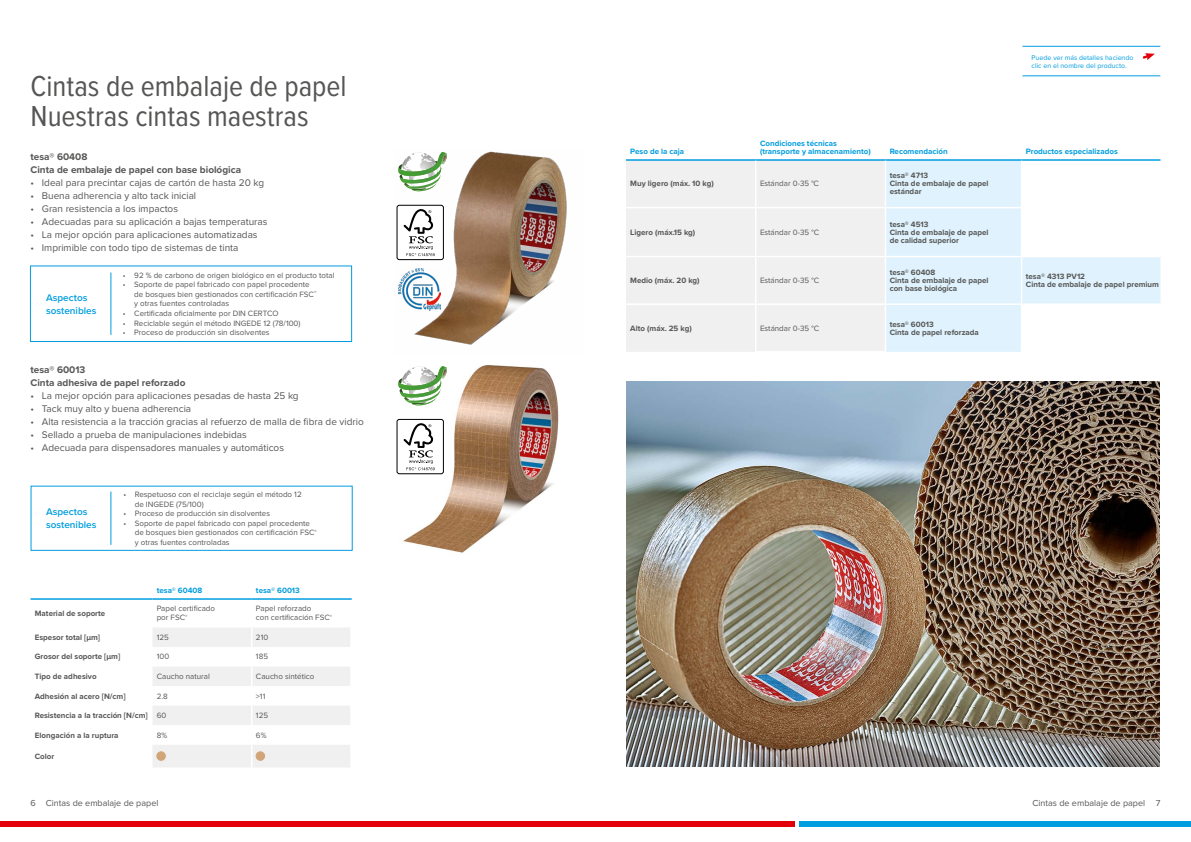
<style>
.page{position:relative;width:1191px;height:842px;background:#fff}
.page>*{position:absolute;margin:0;border:0;box-sizing:border-box;transform-origin:0 0}
.t1{font:30px/30px "Proxima Nova Cond";color:#565655}
.t2{font:10px "Proxima Nova";color:#565655}
.t3{font:700 10px/13px "Proxima Nova";color:#565655}
.t4{font:600 10px/13px "Proxima Nova";color:#009ddf}
.t5{font:9px "Proxima Nova";color:#565655}
.t6{font:8px/9.6px "Proxima Nova";color:#565655}
.t7{font:700 8px/8px "Proxima Nova";color:#565655}
.t8{font:700 8px/8px "Proxima Nova";color:#009ddf}
.t9{font:7px/8px "Proxima Nova";color:#009ddf}
.s1{font-weight:400}
</style>
<div class="page">
<div style="left:31px;top:486px;width:322px;height:65px;border:1px solid #009ddf"></div>
<div style="left:626px;top:161px;width:258px;height:191px;background:#f0f0f0"></div>
<div style="left:886px;top:161px;width:274px;height:191px;background:#dff2fd"></div>
<svg style="left:1022px;top:161px;width:138px;height:95px"></svg>
<div style="left:1021px;top:304px;width:139px;height:48px;background:#fff"></div>
<hr style="left:626px;top:159px;width:129px;height:2px;background:#009ddf">
<hr style="left:755px;top:159px;width:130px;height:2px;background:#009ddf">
<hr style="left:885px;top:159px;width:136px;height:2px;background:#009ddf">
<hr style="left:1021px;top:159px;width:139px;height:2px;background:#009ddf">
<hr style="left:755px;top:161px;width:1px;height:46px;background:#fff">
<hr style="left:1020px;top:161px;width:2px;height:46px;background:#fff">
<hr style="left:755px;top:208px;width:1px;height:48px;background:#fff">
<hr style="left:1020px;top:208px;width:2px;height:48px;background:#fff">
<hr style="left:755px;top:257px;width:1px;height:46px;background:#fff">
<hr style="left:755px;top:305px;width:1px;height:46px;background:#fff">
<hr style="left:885px;top:256px;width:136px;height:1px;background:#fff">
<hr style="left:885px;top:303px;width:136px;height:2px;background:#fff">
<hr style="left:755px;top:351px;width:131px;height:2px;background:#fff">
<hr style="left:755px;top:256px;width:130px;height:1px;background:#fff">
<hr style="left:755px;top:303px;width:130px;height:2px;background:#fff">
<hr style="left:626px;top:256px;width:129px;height:1px;background:#fff">
<hr style="left:626px;top:303px;width:129px;height:2px;background:#fff">
<hr style="left:626px;top:207px;width:129px;height:1px;background:#fff">
<hr style="left:755px;top:207px;width:130px;height:1px;background:#fff">
<hr style="left:885px;top:207px;width:136px;height:1px;background:#fff">
<hr style="left:1021px;top:207px;width:139px;height:1px;background:#fff">
<hr style="left:1020px;top:305px;width:2px;height:47px;background:#fff">
<hr style="left:1021px;top:256px;width:139px;height:1px;background:#fff">
<hr style="left:1020px;top:257px;width:2px;height:46px;background:#fff">
<hr style="left:1021px;top:303px;width:140px;height:2px;background:#fff">
<img style="left:626px;top:382px;width:534px;height:385px">
<svg style="left:1142px;top:53px;width:12px;height:7px"></svg>
<hr style="left:1022px;top:75px;width:138px;height:1px;background:#009ddf">
<hr style="left:1022px;top:46px;width:138px;height:1px;background:#009ddf">
<img style="left:396px;top:151px;width:171px;height:194px">
<img style="left:396px;top:364px;width:163px;height:189px">
<img style="left:399px;top:269px;width:41px;height:41px">
<div style="left:397px;top:419px;width:46px;height:55px;background:#fff;border-radius:2px"></div>
<div style="left:397px;top:419px;width:46px;height:55px;border:1px solid #000;border-radius:2px"></div>
<svg style="left:403px;top:423px;width:32px;height:47px"></svg>
<div style="left:397px;top:205px;width:46px;height:55px;background:#fff;border-radius:2px"></div>
<div style="left:397px;top:205px;width:46px;height:55px;border:1px solid #000;border-radius:2px"></div>
<svg style="left:403px;top:209px;width:32px;height:47px"></svg>
<svg style="left:398px;top:366px;width:49px;height:39px"></svg>
<img style="left:398px;top:366px;width:48px;height:27px">
<svg style="left:398px;top:152px;width:49px;height:39px"></svg>
<img style="left:398px;top:152px;width:48px;height:27px">
<div style="left:30px;top:265px;width:322px;height:77px;border:1px solid #009ddf"></div>
<svg style="left:153px;top:628px;width:197px;height:139px"></svg>
<hr style="left:31px;top:598px;width:121px;height:2px;background:#009ddf">
<hr style="left:152px;top:598px;width:100px;height:2px;background:#009ddf">
<hr style="left:252px;top:598px;width:100px;height:2px;background:#009ddf">
<div style="left:157px;top:752px;width:8px;height:8px;background:#d2a579;border-radius:50%"></div>
<div style="left:157px;top:752px;width:8px;height:8px;border:1px solid #d2a579;border-radius:50%"></div>
<div style="left:256px;top:752px;width:9px;height:8px;background:#d2a579;border-radius:50%"></div>
<div style="left:256px;top:752px;width:9px;height:8px;border:1px solid #d2a579;border-radius:50%"></div>
<hr style="left:110px;top:492px;width:1px;height:53px;background:#009ddf">
<hr style="left:110px;top:273px;width:1px;height:62px;background:#009ddf">
<div style="left:0;top:822px;width:794px;height:5px;background:#e3000b"></div>
<div style="left:799px;top:822px;width:392px;height:5px;background:#009ddf"></div>
<h1 class="t1" style="left:31px;top:70px;width:318px">Cintas de embalaje de papel<br>Nuestras cintas maestras</h1>
<p class="t3" style="left:31px;top:150px;width:212px">tesa® 60408<br>Cinta de embalaje de papel con base biológica</p>
<p class="t2" style="left:31px;top:175px;width:235px">• Ideal para precintar cajas de cartón de hasta 20 kg</p>
<p class="t2" style="left:31px;top:188px;width:167px">• Buena adherencia y alto tack inicial</p>
<p class="t2" style="left:31px;top:201px;width:149px">• Gran resistencia a los impactos</p>
<p class="t2" style="left:31px;top:214px;width:238px">• Adecuadas para su aplicación a bajas temperaturas</p>
<p class="t2" style="left:31px;top:227px;width:229px">• La mejor opción para aplicaciones automatizadas</p>
<p class="t2" style="left:31px;top:240px;width:209px">• Imprimible con todo tipo de sistemas de tinta</p>
<p class="t6" style="left:123px;top:270px;width:213px">• 92 % de carbono de origen biológico en el producto total</p>
<p class="t6" style="left:134px;top:279px;width:183px;text-indent:-11px">• Soporte de papel fabricado con papel procedente de bosques bien gestionados con certificación FSC<sup>® </sup>y otras fuentes controladas</p>
<p class="t6" style="left:123px;top:308px;width:157px">• Certificada oficialmente por DIN CERTCO</p>
<p class="t6" style="left:123px;top:318px;width:179px">• Reciclable según el método INGEDE 12 (78/100)</p>
<p class="t6" style="left:123px;top:327px;width:148px">• Proceso de producción sin disolventes</p>
<p class="t4" style="left:46px;top:290px;width:52px">Aspectos sostenibles</p>
<p class="t3" style="left:31px;top:363px;width:156px">tesa® 60013<br>Cinta adhesiva de papel reforzado</p>
<p class="t2" style="left:31px;top:388px;width:270px">• La mejor opción para aplicaciones pesadas de hasta 25 kg</p>
<p class="t2" style="left:31px;top:401px;width:162px">• Tack muy alto y buena adherencia</p>
<p class="t2" style="left:31px;top:414px;width:335px">• Alta resistencia a la tracción gracias al refuerzo de malla de fibra de vidrio</p>
<p class="t2" style="left:31px;top:427px;width:218px">• Sellado a prueba de manipulaciones indebidas</p>
<p class="t2" style="left:31px;top:440px;width:255px">• Adecuada para dispensadores manuales y automáticos</p>
<p class="t6" style="left:135px;top:489px;width:168px;text-indent:-11px">• Respetuoso con el reciclaje según el método 12 de INGEDE (75/100)</p>
<p class="t6" style="left:123px;top:508px;width:148px">• Proceso de producción sin disolventes</p>
<p class="t6" style="left:135px;top:518px;width:183px;text-indent:-11px">• Soporte de papel fabricado con papel procedente de bosques bien gestionados con certificación FSC<sup>® </sup>y otras fuentes controladas</p>
<p class="t4" style="left:46px;top:505px;width:52px">Aspectos sostenibles</p>
<p class="t8" style="left:157px;top:586px;width:47px">tesa® 60408</p>
<p class="t8" style="left:256px;top:586px;width:45px">tesa® 60013</p>
<p class="t7" style="left:35px;top:609px;width:72px">Material de soporte</p>
<p class="t6" style="left:157px;top:604px;width:60px;line-height:9px">Papel certificado por FSC<sup>®</sup></p>
<p class="t6" style="left:256px;top:604px;width:78px;line-height:9px">Papel reforzado<br>con certificación FSC<sup>®</sup></p>
<p class="t7" style="left:35px;top:633px;width:67px">Espesor total [µm]</p>
<p class="t6" style="left:157px;top:632px;width:14px">125</p>
<p class="t6" style="left:256px;top:632px;width:14px">210</p>
<p class="t7" style="left:35px;top:653px;width:87px">Grosor del soporte [µm]</p>
<p class="t6" style="left:157px;top:652px;width:14px">100</p>
<p class="t6" style="left:256px;top:652px;width:14px">185</p>
<p class="t7" style="left:35px;top:672px;width:63px">Tipo de adhesivo</p>
<p class="t6" style="left:157px;top:671px;width:55px">Caucho natural</p>
<p class="t6" style="left:256px;top:671px;width:60px">Caucho sintético</p>
<p class="t7" style="left:35px;top:692px;width:92px">Adhesión al acero [N/cm]</p>
<p class="t6" style="left:157px;top:691px;width:13px">2.8</p>
<p class="t6" style="left:256px;top:691px;width:11px">&gt;11</p>
<p class="t7" style="left:35px;top:711px;width:133px">Resistencia a la tracción [N/cm] <span class="s1">60</span></p>
<p class="t6" style="left:256px;top:710px;width:14px">125</p>
<p class="t7" style="left:35px;top:731px;width:85px">Elongación a la ruptura</p>
<p class="t6" style="left:157px;top:730px;width:12px">8%</p>
<p class="t6" style="left:256px;top:730px;width:12px">6%</p>
<p class="t7" style="left:35px;top:752px;width:21px">Color</p>
<p class="t9" style="left:1031px;top:53px;width:103px">Puede ver más detalles haciendo clic en el nombre del producto.</p>
<p class="t8" style="left:630px;top:147px;width:56px">Peso de la caja</p>
<p class="t8" style="left:760px;top:139px;width:112px">Condiciones técnicas (transporte y almacenamiento)</p>
<p class="t8" style="left:889px;top:147px;width:60px">Recomendación</p>
<p class="t8" style="left:1025px;top:147px;width:93px">Productos especializados</p>
<p class="t7" style="left:630px;top:180px;width:85px">Muy ligero (máx. 10 kg)</p>
<p class="t6" style="left:760px;top:179px;width:61px">Estándar 0-35 °C</p>
<p class="t7" style="left:889px;top:172px;width:100px">tesa® 4713<br>Cinta de embalaje de papel estándar</p>
<p class="t7" style="left:630px;top:228px;width:67px">Ligero (máx.15 kg)</p>
<p class="t6" style="left:760px;top:227px;width:61px">Estándar 0-35 °C</p>
<p class="t7" style="left:889px;top:220px;width:100px">tesa® 4513<br>Cinta de embalaje de papel de calidad superior</p>
<p class="t7" style="left:630px;top:276px;width:71px">Medio (máx. 20 kg)</p>
<p class="t6" style="left:760px;top:275px;width:61px">Estándar 0-35 °C</p>
<p class="t7" style="left:889px;top:268px;width:100px">tesa® 60408<br>Cinta de embalaje de papel con base biológica</p>
<p class="t7" style="left:1025px;top:272px;width:135px">tesa® 4313 PV12<br>Cinta de embalaje de papel premium</p>
<p class="t7" style="left:630px;top:324px;width:63px">Alto (máx. 25 kg)</p>
<p class="t6" style="left:760px;top:323px;width:61px">Estándar 0-35 °C</p>
<p class="t7" style="left:889px;top:320px;width:91px">tesa® 60013<br>Cinta de papel reforzada</p>
<p class="t5" style="left:46px;top:796px;width:114px">Cintas de embalaje de papel</p>
<p class="t5" style="left:1032px;top:796px;width:114px">Cintas de embalaje de papel</p>
<p class="t5" style="left:31px;top:796px;width:7px">6</p>
<p class="t5" style="left:1155px;top:796px;width:6px">7</p>
</div>
